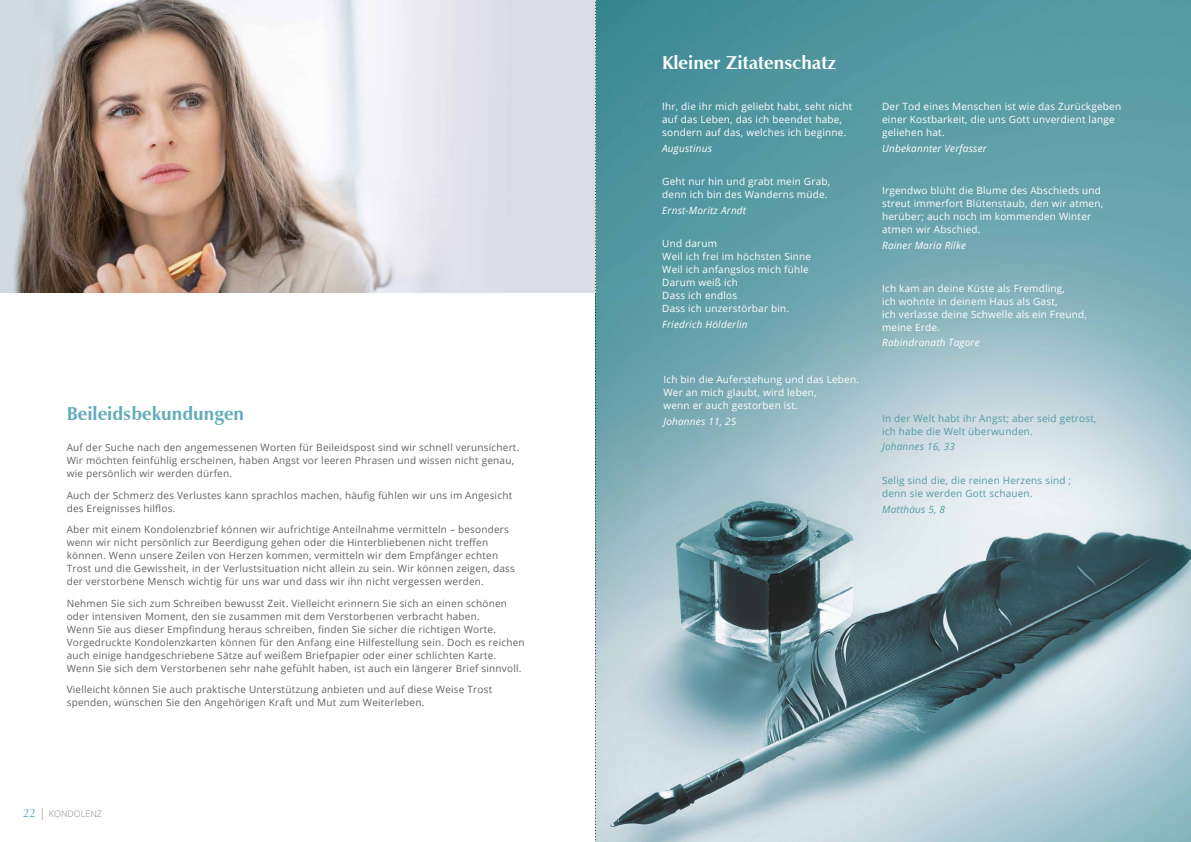
<style>
.page{position:relative;width:1191px;height:842px;background:#fff}
.page>*{position:absolute;margin:0;border:0;box-sizing:border-box;transform-origin:0 0}
.t1{font:700 18.7px "Zapf Humanist 601 BT";color:#fff}
.t2{font:700 18.7px "Zapf Humanist 601 BT";color:#62acb9}
.t3{font:10px/13px "Open Sans";letter-spacing:.02em;color:#636362}
.t4{font:10px/13px "Open Sans";letter-spacing:.02em;color:#fff}
.t5{font:10px/13px "Open Sans";letter-spacing:.02em;color:#569aa5}
.t6{font:italic 10px "Open Sans";letter-spacing:.02em;color:#fff}
.t7{font:italic 10px "Open Sans";letter-spacing:.02em;color:#569aa5}
.t8{font:300 9px "Open Sans";color:#878786}
.s1{font-family:"Zapf Humanist 601 BT";font-weight:400;font-size:12px;color:#62acb9}
.s2{font-size:12px}
</style>
<div class="page">
<img style="left:596px;top:0;width:595px;height:842px">
<img style="left:0;top:0;width:595px;height:292px">
<svg style="left:595px;top:0;width:1px;height:842px"></svg>
<h1 class="t2" style="left:67px;top:402px;width:179px">Beileidsbekundungen</h1>
<p class="t3" style="left:67px;top:441px;width:454px">Auf der Suche nach den angemessenen Worten für Beileidspost sind wir schnell verunsichert.<br>Wir möchten feinfühlig erscheinen, haben Angst vor leeren Phrasen und wissen nicht genau, wie persönlich wir werden dürfen.</p>
<p class="t3" style="left:67px;top:488px;width:447px">Auch der Schmerz des Verlustes kann sprachlos machen, häufig fühlen wir uns im Angesicht des Ereignisses hilflos.</p>
<p class="t3" style="left:67px;top:523px;width:450px">Aber mit einem Kondolenzbrief können wir aufrichtige Anteilnahme vermitteln – besonders wenn wir nicht persönlich zur Beerdigung gehen oder die Hinterbliebenen nicht treffen können. Wenn unsere Zeilen von Herzen kommen, vermitteln wir dem Empfänger echten Trost und die Gewissheit, in der Verlustsituation nicht allein zu sein. Wir können zeigen, dass der verstorbene Mensch wichtig für uns war und dass wir ihn nicht vergessen werden.</p>
<p class="t3" style="left:67px;top:596px;width:459px">Nehmen Sie sich zum Schreiben bewusst Zeit. Vielleicht erinnern Sie sich an einen schönen oder intensiven Moment, den sie zusammen mit dem Verstorbenen verbracht haben.<br>Wenn Sie aus dieser Empfindung heraus schreiben, finden Sie sicher die richtigen Worte.<br>Vorgedruckte Kondolenzkarten können für den Anfang eine Hilfestellung sein. Doch es reichen auch einige handgeschriebene Sätze auf weißem Briefpapier oder einer schlichten Karte.<br>Wenn Sie sich dem Verstorbenen sehr nahe gefühlt haben, ist auch ein längerer Brief sinnvoll.</p>
<p class="t3" style="left:67px;top:683px;width:427px">Vielleicht können Sie auch praktische Unterstützung anbieten und auf diese Weise Trost spenden, wünschen Sie den Angehörigen Kraft und Mut zum Weiterleben.</p>
<p class="t8" style="left:23px;top:807px;width:81px"><span class="s1">22</span> <span class="s2">|</span> KONDOLENZ</p>
<h1 class="t1" style="left:662px;top:51px;width:175px">Kleiner Zitatenschatz</h1>
<p class="t4" style="left:662px;top:99px;width:191px">Ihr, die ihr mich geliebt habt, seht nicht auf das Leben, das ich beendet habe, sondern auf das, welches ich beginne.</p>
<p class="t6" style="left:662px;top:141px;width:51px">Augustinus</p>
<p class="t4" style="left:662px;top:174px;width:170px">Geht nur hin und grabt mein Grab, denn ich bin des Wanderns müde.</p>
<p class="t6" style="left:662px;top:203px;width:85px">Ernst-Moritz Arndt</p>
<p class="t4" style="left:662px;top:237px;width:150px">Und darum<br>Weil ich frei im höchsten Sinne<br>Weil ich anfangslos mich fühle<br>Darum weiß ich<br>Dass ich endlos<br>Dass ich unzerstörbar bin.</p>
<p class="t6" style="left:662px;top:318px;width:87px">Friedrich Hölderlin</p>
<p class="t4" style="left:663px;top:372px;width:197px">Ich bin die Auferstehung und das Leben.<br>Wer an mich glaubt, wird leben,<br>wenn er auch gestorben ist.</p>
<p class="t6" style="left:663px;top:414px;width:74px">Johannes 11, 25</p>
<p class="t4" style="left:882px;top:99px;width:241px">Der Tod eines Menschen ist wie das Zurückgeben einer Kostbarkeit, die uns Gott unverdient lange geliehen hat.</p>
<p class="t6" style="left:882px;top:141px;width:106px">Unbekannter Verfasser</p>
<p class="t4" style="left:882px;top:184px;width:222px">Irgendwo blüht die Blume des Abschieds und streut immerfort Blütenstaub, den wir atmen, herüber; auch noch im kommenden Winter atmen wir Abschied.</p>
<p class="t6" style="left:882px;top:238px;width:85px">Rainer Maria Rilke</p>
<p class="t4" style="left:882px;top:281px;width:206px">Ich kam an deine Küste als Fremdling,<br>ich wohnte in deinem Haus als Gast,<br>ich verlasse deine Schwelle als ein Freund, meine Erde.</p>
<p class="t6" style="left:882px;top:336px;width:99px">Rabindranath Tagore</p>
<p class="t5" style="left:882px;top:411px;width:216px">In der Welt habt ihr Angst; aber seid getrost, ich habe die Welt überwunden.</p>
<p class="t7" style="left:882px;top:440px;width:74px">Johannes 16, 33</p>
<p class="t5" style="left:882px;top:473px;width:191px">Selig sind die, die reinen Herzens sind ; denn sie werden Gott schauen.</p>
<p class="t7" style="left:882px;top:502px;width:64px">Matthäus 5, 8</p>
</div>
